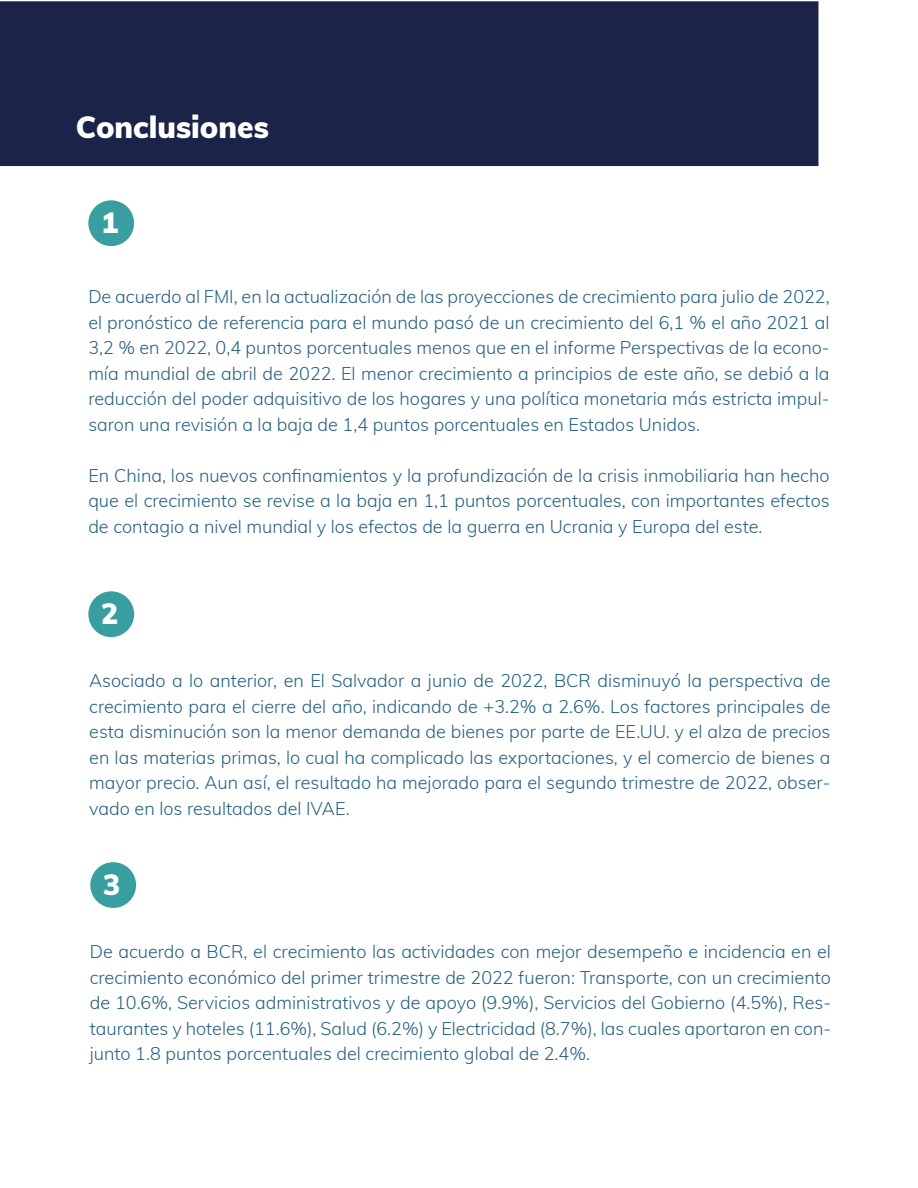
<style>
.page{position:relative;width:918px;height:1188px;background:#fff}
.page>*{position:absolute;margin:0;border:0;box-sizing:border-box;transform-origin:0 0}
.t1{font:900 30px "Mulish";color:#fff}
.t2{font:900 28.65px "Mulish";color:#fff}
.t3{font:300 18px/25.5px "Mulish";color:#25607e;text-align:justify}
</style>
<div class="page">
<div style="left:0;top:1px;width:818px;height:165px;background:#1b2448"></div>
<div style="left:88px;top:200px;width:46px;height:46px;background:#399ea0;border-radius:50%"></div>
<div style="left:88px;top:591px;width:46px;height:46px;background:#399ea0;border-radius:50%"></div>
<div style="left:90px;top:862px;width:46px;height:46px;background:#399ea0;border-radius:50%"></div>
<h1 class="t1" style="left:76px;top:105px;width:195px">Conclusiones</h1>
<h2 class="t2" style="left:101px;top:202px;width:19px">1</h2>
<p class="t3" style="left:88px;top:283px;width:743px">De acuerdo al FMI, en la actualización de las proyecciones de crecimiento para julio de 2022, el pronóstico de referencia para el mundo pasó de un crecimiento del 6,1 % el año 2021 al 3,2 % en 2022, 0,4 puntos porcentuales menos que en el informe Perspectivas de la econo&shy;mía mundial de abril de 2022. El menor crecimiento a principios de este año, se debió a la reducción del poder adquisitivo de los hogares y una política monetaria más estricta impul&shy;saron una revisión a la baja de 1,4 puntos porcentuales en Estados Unidos.</p>
<p class="t3" style="left:88px;top:462px;width:743px">En China, los nuevos confinamientos y la profundización de la crisis inmobiliaria han hecho que el crecimiento se revise a la baja en 1,1 puntos porcentuales, con importantes efectos de contagio a nivel mundial y los efectos de la guerra en Ucrania y Europa del este.</p>
<h2 class="t2" style="left:101px;top:593px;width:19px">2</h2>
<p class="t3" style="left:89px;top:667px;width:743px">Asociado a lo anterior, en El Salvador a junio de 2022, BCR disminuyó la perspectiva de crecimiento para el cierre del año, indicando de +3.2% a 2.6%. Los factores principales de esta disminución son la menor demanda de bienes por parte de EE.UU. y el alza de precios en las materias primas, lo cual ha complicado las exportaciones, y el comercio de bienes a mayor precio. Aun así, el resultado ha mejorado para el segundo trimestre de 2022, obser&shy;vado en los resultados del IVAE.</p>
<h2 class="t2" style="left:103px;top:864px;width:19px">3</h2>
<p class="t3" style="left:90px;top:938px;width:743px">De acuerdo a BCR, el crecimiento las actividades con mejor desempeño e incidencia en el crecimiento económico del primer trimestre de 2022 fueron: Transporte, con un crecimiento de 10.6%, Servicios administrativos y de apoyo (9.9%), Servicios del Gobierno (4.5%), Res&shy;taurantes y hoteles (11.6%), Salud (6.2%) y Electricidad (8.7%), las cuales aportaron en con&shy;junto 1.8 puntos porcentuales del crecimiento global de 2.4%.</p>
</div>
